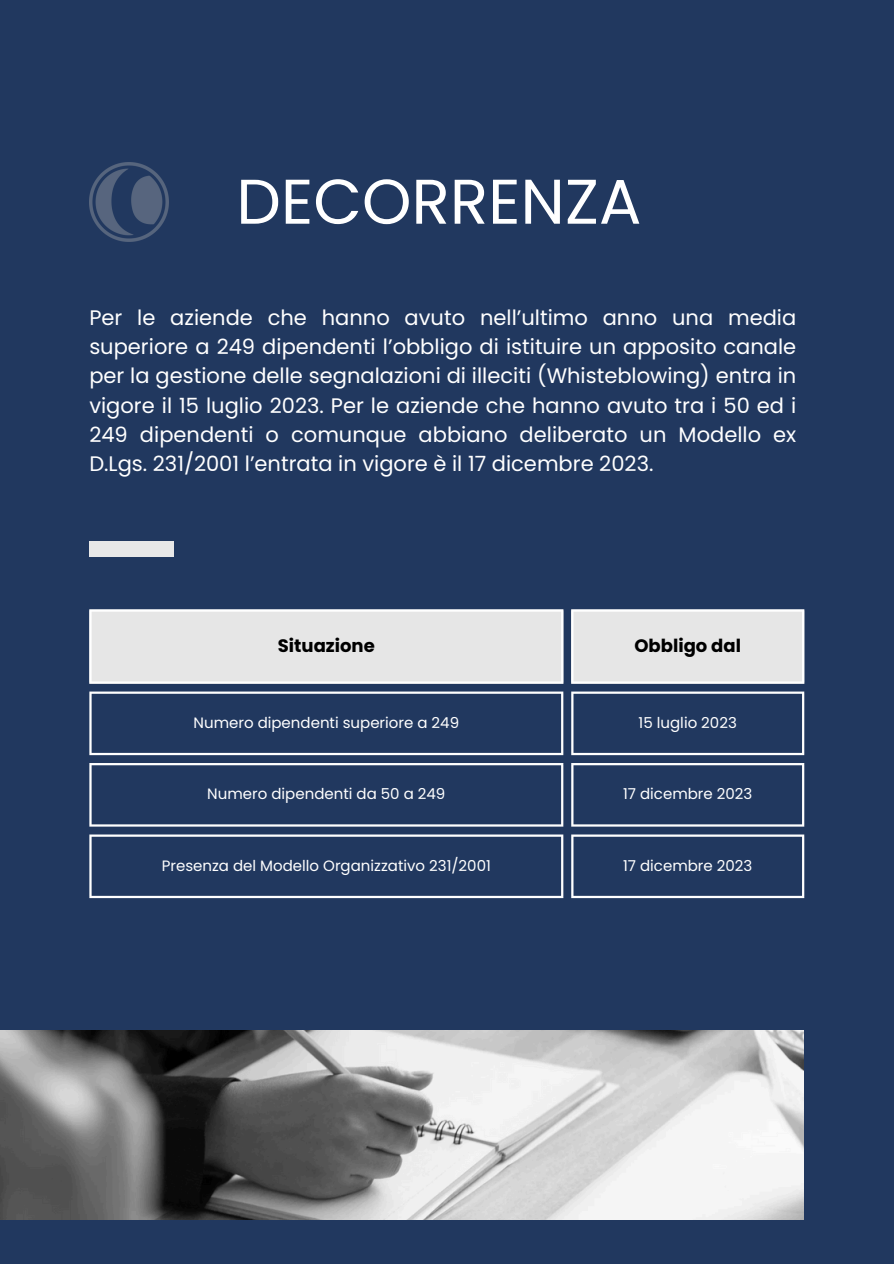
<style>
.page{position:relative;width:894px;height:1264px;background:#fff}
.page>*{position:absolute;margin:0;border:0;box-sizing:border-box;transform-origin:0 0}
.t1{font:63px "Poppins";color:#fff}
.t2{font:21px/29.2px "Poppins";color:#fff;text-align:justify}
.t3{font:700 18px "Poppins";color:#000}
.t4{font:15px "Poppins";color:#fff}
</style>
<div class="page">
<div style="left:0;top:0;width:893px;height:1263px;background:#21385f"></div>
<div style="left:89px;top:540px;width:85px;height:16px;background:#e8e8e8"></div>
<img style="left:0;top:1030px;width:803px;height:189px">
<img style="left:89px;top:163px;width:79px;height:79px">
<div style="left:92px;top:609px;width:709px;height:74px;background:#e6e6e6"></div>
<hr style="left:89px;top:611px;width:3px;height:70px;background:#fff">
<hr style="left:561px;top:611px;width:2px;height:70px;background:#fff">
<hr style="left:89px;top:609px;width:474px;height:2px;background:#fff">
<hr style="left:89px;top:681px;width:474px;height:2px;background:#fff">
<hr style="left:571px;top:611px;width:2px;height:70px;background:#fff">
<hr style="left:801px;top:611px;width:3px;height:70px;background:#fff">
<hr style="left:571px;top:609px;width:233px;height:2px;background:#fff">
<hr style="left:571px;top:681px;width:233px;height:2px;background:#fff">
<hr style="left:89px;top:693px;width:3px;height:60px;background:#fff">
<hr style="left:561px;top:693px;width:2px;height:60px;background:#fff">
<hr style="left:89px;top:691px;width:474px;height:2px;background:#fff">
<hr style="left:89px;top:753px;width:474px;height:2px;background:#fff">
<hr style="left:571px;top:693px;width:2px;height:60px;background:#fff">
<hr style="left:801px;top:693px;width:3px;height:60px;background:#fff">
<hr style="left:571px;top:691px;width:233px;height:2px;background:#fff">
<hr style="left:571px;top:753px;width:233px;height:2px;background:#fff">
<hr style="left:89px;top:765px;width:3px;height:59px;background:#fff">
<hr style="left:561px;top:765px;width:2px;height:59px;background:#fff">
<hr style="left:89px;top:763px;width:474px;height:2px;background:#fff">
<hr style="left:89px;top:824px;width:474px;height:2px;background:#fff">
<hr style="left:571px;top:765px;width:2px;height:59px;background:#fff">
<hr style="left:801px;top:765px;width:3px;height:59px;background:#fff">
<hr style="left:571px;top:763px;width:233px;height:2px;background:#fff">
<hr style="left:571px;top:824px;width:233px;height:2px;background:#fff">
<hr style="left:89px;top:836px;width:3px;height:59px;background:#fff">
<hr style="left:561px;top:836px;width:2px;height:59px;background:#fff">
<hr style="left:89px;top:834px;width:474px;height:2px;background:#fff">
<hr style="left:89px;top:895px;width:474px;height:3px;background:#fff">
<hr style="left:571px;top:836px;width:2px;height:59px;background:#fff">
<hr style="left:801px;top:836px;width:3px;height:59px;background:#fff">
<hr style="left:571px;top:834px;width:233px;height:2px;background:#fff">
<hr style="left:571px;top:895px;width:233px;height:3px;background:#fff">
<p class="t1" style="left:236px;top:157px;width:406px">DECORRENZA</p>
<p class="t2" style="left:89px;top:303px;width:708px">Per le aziende che hanno avuto nell’ultimo anno una media superiore a 249 dipendenti l’obbligo di istituire un apposito canale per la gestione delle segnalazioni di illeciti (Whisteblowing) entra in vigore il 15 luglio 2023. Per le aziende che hanno avuto tra i 50 ed i 249 dipendenti o comunque abbiano deliberato un Modello ex D.Lgs. 231/2001 l’entrata in vigore è il 17 dicembre 2023.</p>
<p class="t3" style="left:278px;top:633px;width:98px">Situazione</p>
<h1 class="t3" style="left:634px;top:633px;width:108px">Obbligo dal</h1>
<p class="t4" style="left:193px;top:711px;width:267px">Numero dipendenti superiore a 249</p>
<p class="t4" style="left:638px;top:711px;width:100px">15 luglio 2023</p>
<p class="t4" style="left:207px;top:783px;width:239px">Numero dipendenti da 50 a 249</p>
<p class="t4" style="left:623px;top:783px;width:131px">17 dicembre 2023</p>
<p class="t4" style="left:162px;top:854px;width:330px">Presenza del Modello Organizzativo 231/2001</p>
<p class="t4" style="left:623px;top:854px;width:131px">17 dicembre 2023</p>
</div>
